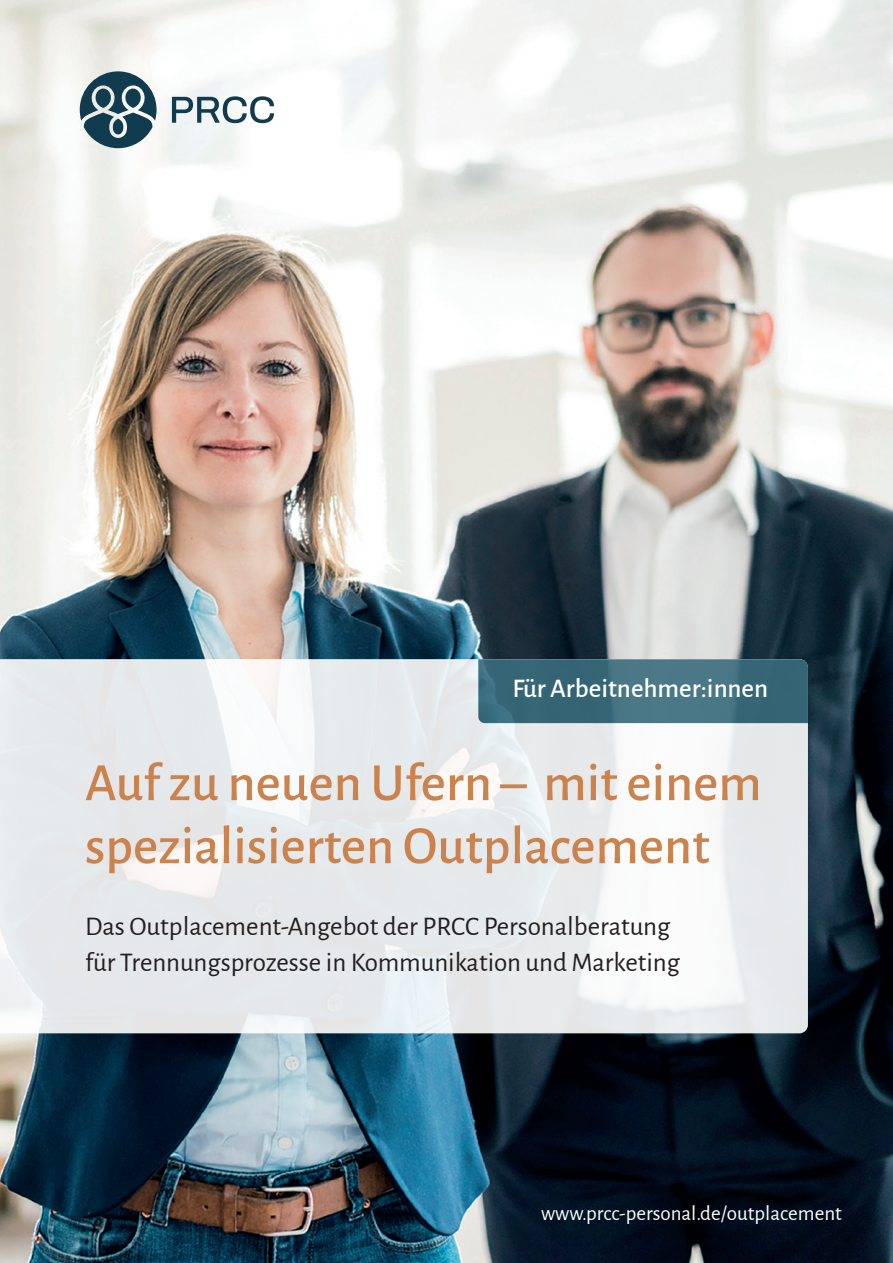
<style>
.page{position:relative;width:893px;height:1263px;background:#fff}
.page>*{position:absolute;margin:0;border:0;box-sizing:border-box;transform-origin:0 0}
.t1{font:500 54px/63px "Alegreya Sans";color:#cc824c}
.t2{font:27px/36px "Alegreya Sans";color:#231f20}
.t3{font:500 27px "Alegreya Sans";color:#fff}
.t4{font:21px "Alegreya Sans";color:#fff}
</style>
<div class="page">
<img style="left:0;top:0;width:893px;height:1263px">
<svg style="left:0;top:659px;width:808px;height:374px;fill:#e5eaec"></svg>
<svg style="left:478px;top:659px;width:330px;height:64px;background:#3f6e7d"></svg>
<svg style="left:80px;top:71px;width:194px;height:77px"></svg>
<p class="t3" style="left:512px;top:669px;width:257px">Für Arbeitnehmer:innen</p>
<h1 class="t1" style="left:85px;top:748px;width:678px">Auf zu neuen Ufern – mit einem spezialisierten Outplacement</h1>
<p class="t2" style="left:85px;top:907px;width:596px">Das Outplacement-Angebot der PRCC Personalberatung für Trennungsprozesse in Kommunikation und Marketing</p>
<p class="t4" style="left:541px;top:1199px;width:302px">www.prcc-personal.de/outplacement</p>
</div>
